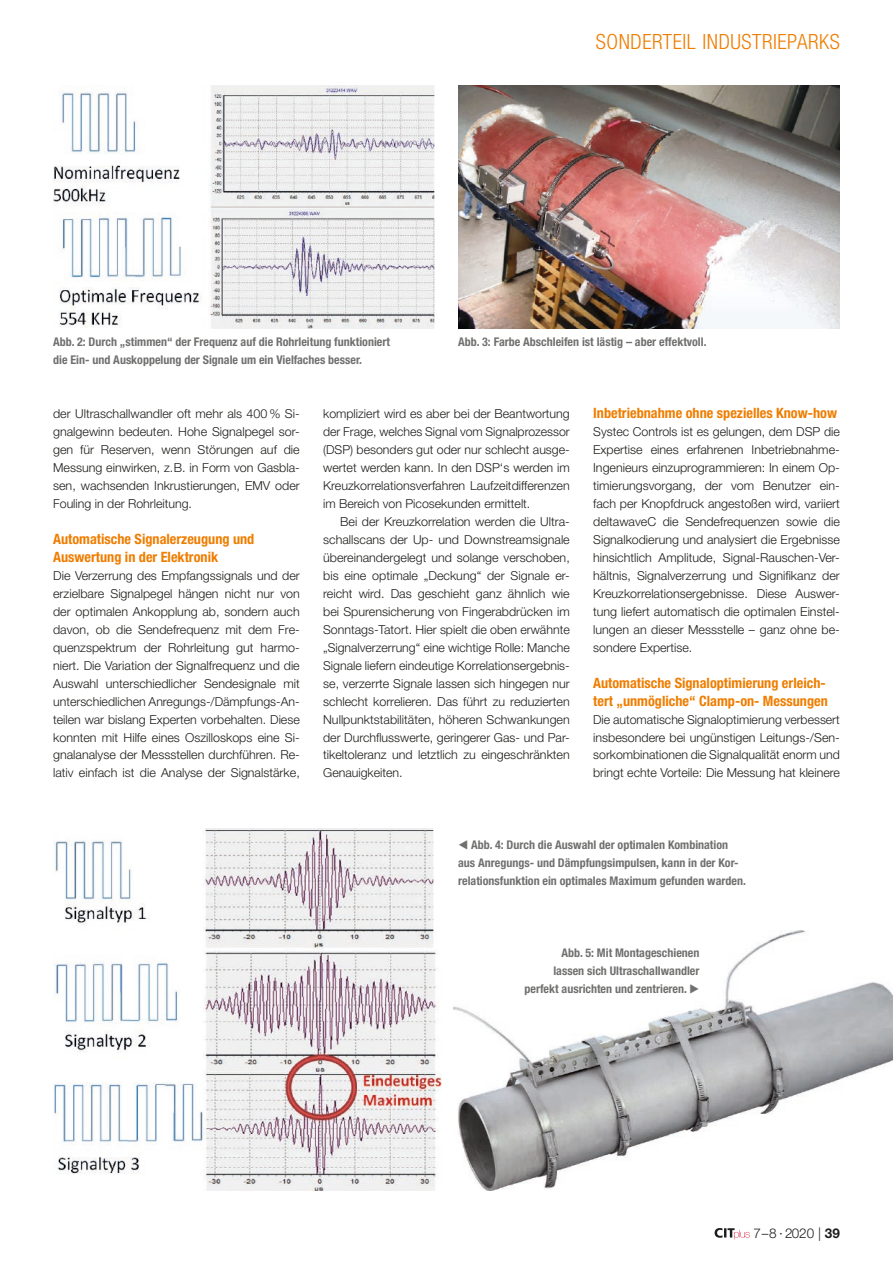
<style>
.page{position:relative;width:893px;height:1263px;background:#fff}
.page>*{position:absolute;margin:0;border:0;box-sizing:border-box;transform-origin:0 0}
.t1{font:300 condensed 21px "Helvetica Neue LT Std";letter-spacing:.025em;color:#ef7d00}
.t2{font:700 condensed 14.25px/18px "Helvetica Neue LT Std";color:#ef7d00}
.t3{font:300 13.5px "Helvetica Neue LT Std";color:#1d1d1b}
.t4{font:300 12.3px/18px "Helvetica Neue LT Std";color:#1d1d1b;text-align:justify}
.t5{font:700 condensed 12px/18px "Helvetica Neue LT Std";color:#70706f}
.s1{font-weight:700}
</style>
<div class="page">
<img style="left:53px;top:85px;width:382px;height:243px">
<img style="left:458px;top:85px;width:382px;height:243px">
<img style="left:453px;top:931px;width:440px;height:260px">
<img style="left:53px;top:829px;width:389px;height:362px">
<svg style="left:715px;top:1228px;width:35px;height:11px"></svg>
<h1 class="t1" style="left:596px;top:29px;width:243px">SONDERTEIL INDUSTRIEPARKS</h1>
<p class="t5" style="left:53px;top:333px;width:338px">Abb. 2: Durch „stimmen“ der Frequenz auf die Rohrleitung funktioniert die Ein- und Auskoppelung der Signale um ein Vielfaches besser.</p>
<p class="t5" style="left:458px;top:333px;width:250px">Abb. 3: Farbe Abschleifen ist lästig – aber effektvoll.</p>
<p class="t4" style="left:53px;top:404px;width:248px;text-align:left">der Ultraschallwandler oft mehr als 400 % Si&shy;gnalgewinn bedeuten. Hohe Signalpegel sor&shy;gen für Reserven, wenn Störungen auf die Messung einwirken, z.B. in Form von Gasbla&shy;sen, wachsenden Inkrustierungen, EMV oder Fouling in der Rohrleitung.</p>
<p class="t2" style="left:53px;top:530px;width:203px">Automatische Signalerzeugung und<br>Auswertung in der Elektronik</p>
<p class="t4" style="left:53px;top:566px;width:248px;text-align:left">Die Verzerrung des Empfangssignals und der erzielbare Signalpegel hängen nicht nur von der optimalen Ankopplung ab, sondern auch davon, ob die Sendefrequenz mit dem Fre&shy;quenzspektrum der Rohrleitung gut harmo&shy;niert. Die Variation der Signalfrequenz und die Auswahl unterschiedlicher Sendesignale mit unterschiedlichen Anregungs-/Dämpfungs-An&shy;teilen war bislang Experten vorbehalten. Diese konnten mit Hilfe eines Oszilloskops eine Si&shy;gnalanalyse der Messstellen durchführen. Re&shy;lativ einfach ist die Analyse der Signalstärke,</p>
<p class="t4" style="left:323px;top:404px;width:248px">kompliziert wird es aber bei der Beantwortung der Frage, welches Signal vom Signalprozessor (DSP) besonders gut oder nur schlecht ausge&shy;wertet werden kann. In den DSP‘s werden im Kreuzkorrelationsverfahren Laufzeitdifferenzen im Bereich von Picosekunden ermittelt.</p>
<p class="t4" style="left:323px;top:512px;width:248px;text-indent:17px">Bei der Kreuzkorrelation werden die Ultra&shy;schallscans der Up- und Downstreamsignale übereinandergelegt und solange verschoben, bis eine optimale „Deckung“ der Signale er&shy;reicht wird. Das geschieht ganz ähnlich wie bei Spurensicherung von Fingerabdrücken im Sonntags-Tatort. Hier spielt die oben erwähnte „Signalverzerrung“ eine wichtige Rolle: Manche Signale liefern eindeutige Korrelationsergebnis&shy;se, verzerrte Signale lassen sich hingegen nur schlecht korrelieren. Das führt zu reduzierten Nullpunktstabilitäten, höheren Schwankungen der Durchflusswerte, geringerer Gas- und Par&shy;tikeltoleranz und letztlich zu eingeschränkten Genauigkeiten.</p>
<p class="t2" style="left:593px;top:404px;width:245px">Inbetriebnahme ohne spezielles Know-how</p>
<p class="t4" style="left:593px;top:422px;width:248px">Systec Controls ist es gelungen, dem DSP die Expertise eines erfahrenen Inbetriebnahme-Ingenieurs einzuprogrammieren: In einem Op&shy;timierungsvorgang, der vom Benutzer ein&shy;fach per Knopfdruck angestoßen wird, variiert deltawaveC die Sendefrequenzen sowie die Signalkodierung und analysiert die Ergebnisse hinsichtlich Amplitude, Signal-Rauschen-Ver&shy;hältnis, Signalverzerrung und Signifikanz der Kreuzkorrelationsergebnisse. Diese Auswer&shy;tung liefert automatisch die optimalen Einstel&shy;lungen an dieser Messstelle – ganz ohne be&shy;sondere Expertise.</p>
<p class="t2" style="left:593px;top:673px;width:236px">Automatische Signaloptimierung erleich&shy;tert „unmögliche“ Clamp-on- Messungen</p>
<p class="t4" style="left:593px;top:710px;width:248px">Die automatische Signaloptimierung verbessert insbesondere bei ungünstigen Leitungs-/Sen&shy;sorkombinationen die Signalqualität enorm und bringt echte Vorteile: Die Messung hat kleinere</p>
<p class="t5" style="left:458px;top:836px;width:289px">◀ Abb. 4: Durch die Auswahl der optimalen Kombination aus Anregungs- und Dämpfungsimpulsen, kann in der Kor&shy;relationsfunktion ein optimales Maximum gefunden warden.</p>
<p class="t5" style="left:524px;top:944px;width:177px;text-align:right">Abb. 5: Mit Montageschienen<br>lassen sich Ultraschallwandler perfekt ausrichten und zentrieren. ▶</p>
<p class="t3" style="left:753px;top:1224px;width:88px">7–8 · 2020 | <span class="s1">39</span></p>
</div>
